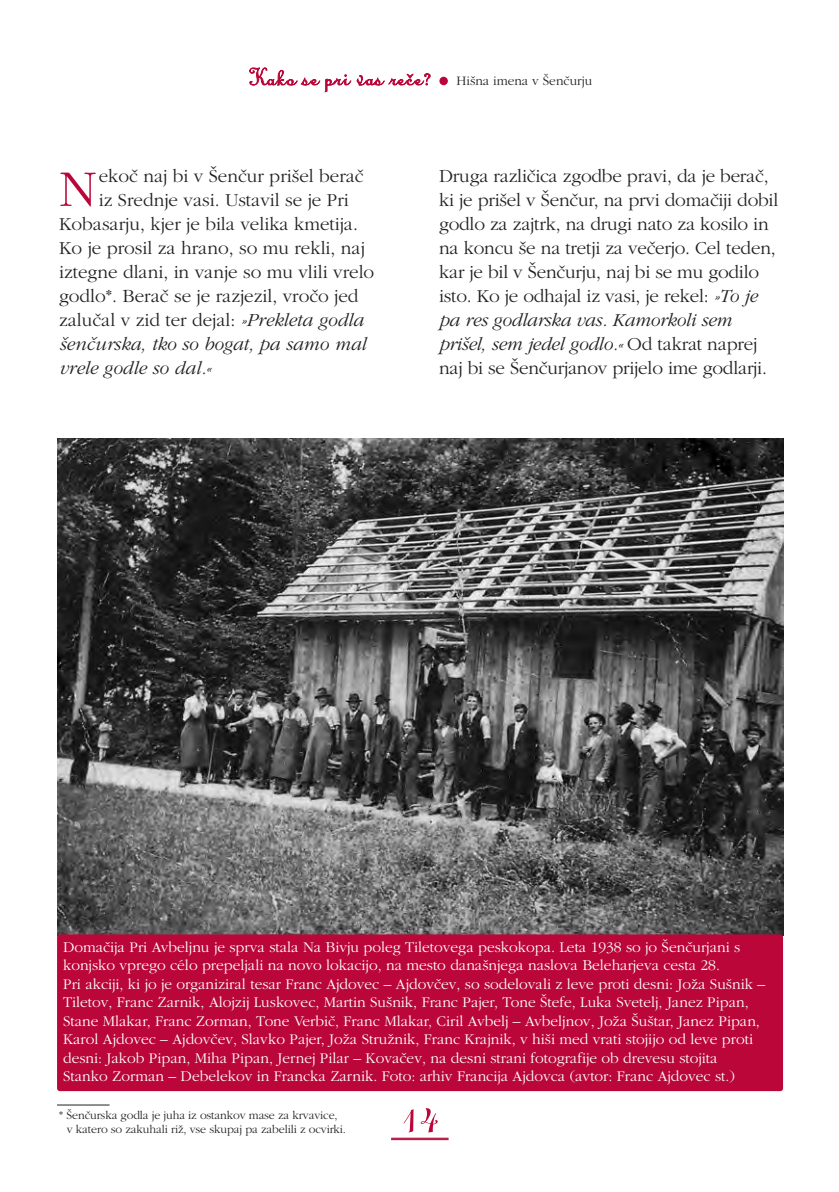
<style>
.page{position:relative;width:839px;height:1192px;background:#fff}
.page>*{position:absolute;margin:0;border:0;box-sizing:border-box;transform-origin:0 0}
.t1{font:60px "SS Linoscript";color:#ba0639}
.t2{font:300 53.2px "SS Garamond";color:#ba0639}
.t3{font:300 19px/24px "SS Garamond";letter-spacing:-.01em;color:#231f20}
.t4{font:italic 300 19px "SS Garamond";color:#231f20}
.t5{font:300 15.4px/18.4px "SS Garamond";color:#fff}
.t6{font:300 13.4px "SS Garamond";color:#231f20}
.t7{font:300 12px/14.4px "SS Garamond";letter-spacing:-.01em;color:#231f20}
.s1{font-family:"SS Linoscript";font-weight:400;font-size:26.8px;color:#ba0639}
.s2{font-style:italic}
</style>
<div class="page">
<hr style="left:391px;top:1137px;width:57px;height:1px;background:#ba0639">
<hr style="left:391px;top:1138px;width:57px;height:1px;background:#ba0639">
<hr style="left:391px;top:1139px;width:57px;height:1px;background:#ba0639">
<div style="left:439px;top:77px;width:9px;height:8px;background:#ba0639;border-radius:50%"></div>
<hr style="left:57px;top:1104px;width:53px;height:1px;background:#231f20">
<img style="left:57px;top:438px;width:726px;height:497px">
<div style="left:57px;top:934px;width:726px;height:156px;background:#ba0639;border-radius:3px"></div>
<p class="t6" style="left:248px;top:73px;width:345px"><span class="s1">Kako se pri vas re~e?</span> Hi{na imena v [en~urju</p>
<h2 class="t2" style="left:59px;top:156px;width:39px">N</h2>
<p class="t3" style="left:99px;top:163px;width:266px">eko~ naj bi v [en~ur pri{el bera~</p>
<p class="t3" style="left:99px;top:187px;width:251px">iz Srednje vasi. Ustavil se je Pri</p>
<p class="t3" style="left:59px;top:211px;width:300px">Koba sarju, kjer je bila velika kmetija.</p>
<p class="t3" style="left:59px;top:235px;width:307px">Ko je prosil za hrano, so mu rekli, naj</p>
<p class="t3" style="left:59px;top:259px;width:317px">iztegne dlani, in vanje so mu vlili vrelo</p>
<p class="t3" style="left:59px;top:283px;width:301px">godlo*. Bera~ se je razjezil, vro~o jed</p>
<p class="t3" style="left:59px;top:307px;width:306px">zalu~al v zid ter dejal: <span class="s2">»Prekleta godla</span></p>
<p class="t4" style="left:59px;top:332px;width:308px">{en~urska, tko so bogat, pa samo mal</p>
<p class="t4" style="left:59px;top:356px;width:153px">vrele godle so dal.«</p>
<p class="t3" style="left:439px;top:163px;width:341px">Druga razli~ica zgodbe pravi, da je bera~, ki je pri{el v [en~ur, na prvi doma~iji dobil godlo za zajtrk, na drugi nato za kosilo in na koncu {e na tretji za ve~erjo. Cel teden, kar je bil v [en~urju, naj bi se mu godilo isto. Ko je odhajal iz vasi, je rekel: <span class="s2">»To je pa res godlarska vas. Kamorkoli sem pri{el, sem jedel godlo.«</span> Od takrat naprej naj bi se [en~urjanov prijelo ime godlarji.</p>
<p class="t5" style="left:63px;top:937px;width:703px">Doma~ija Pri Avbeljnu je sprva stala Na Bivju poleg Tiletovega peskokopa. Leta 1938 so jo [en~urjani s konjsko vprego célo prepeljali na novo lokacijo, na mesto dana{njega naslova Beleharjeva cesta 28.<br>Pri akciji, ki jo je organiziral tesar Franc Ajdovec – Ajdov~ev, so sodelovali z leve proti desni: Jo`a Su{nik – Tiletov, Franc Zarnik, Alojzij Luskovec, Martin Su{nik, Franc Pajer, Tone [tefe, Luka Svetelj, Janez Pipan, Stane Mlakar, Franc Zorman, Tone Verbi~, Franc Mlakar, Ciril Avbelj – Avbeljnov, Jo`a [u{tar, Janez Pipan, Karol Ajdovec – Ajdov~ev, Slavko Pajer, Jo`a Stru`nik, Franc Krajnik, v hi{i med vrati stojijo od leve proti desni: Jakob Pipan, Miha Pipan, Jernej Pilar – Kova~ev, na desni strani fotografije ob drevesu stojita Stanko Zorman – Debelekov in Francka Zarnik. Foto: arhiv Francija Ajdovca (avtor: Franc Ajdovec st.)</p>
<p class="t7" style="left:67px;top:1107px;width:281px;text-indent:-8px">* [en~urska godla je juha iz ostankov mase za krvavice, v katero so zakuhali ri`, vse skupaj pa zabelili z ocvirki.</p>
<h1 class="t1" style="left:400px;top:1093px;width:41px">14</h1>
</div>
